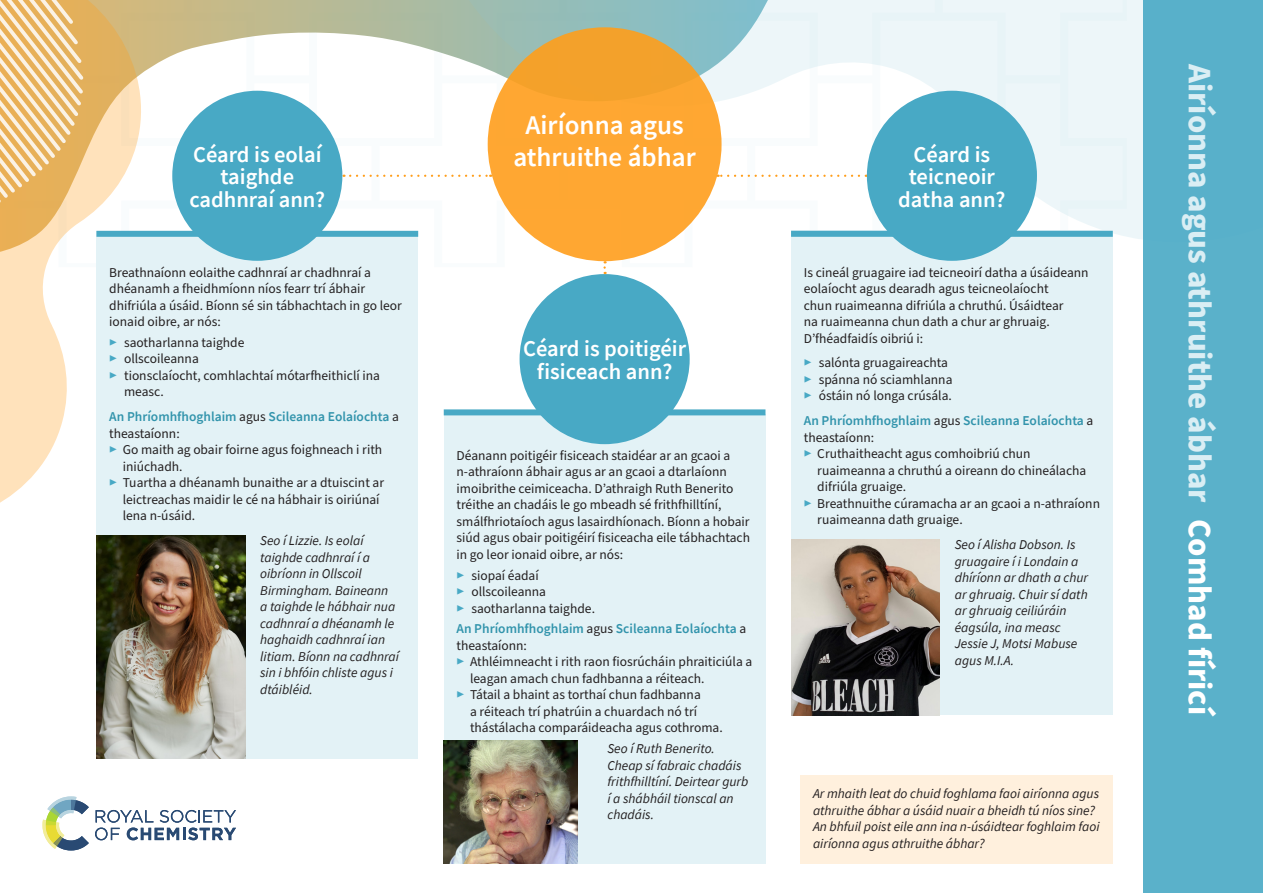
<style>
.page{position:relative;width:1263px;height:893px;background:#fff}
.page>*{position:absolute;margin:0;border:0;box-sizing:border-box;transform-origin:0 0}
.Science_topic{font:700 33px "Source Sans Pro";color:#daeef4}
.t1{font:600 27px/32.4px "Source Sans Pro";color:#fff;text-align:center}
.Subheadings{font:600 22.5px/22.5px "Source Sans Pro";color:#fff;text-align:center}
.P1{font:13.5px/16.5px "Source Sans Pro";color:#231f20}
.P1-2{font:italic 13.5px/16.5px "Source Sans Pro";color:#231f20}
.P1-3{font:600 13.5px/16.5px "Source Sans Pro";color:#3294ac}
.s1{color:#48a9c5}
.s2{font-weight:400;color:#231f20}
.s3{color:#fff}
</style>
<div class="page">
<svg style="left:157px;top:0;width:229px;height:231px"></svg>
<svg style="left:386px;top:0;width:758px;height:272px"></svg>
<svg style="left:0;top:0;width:157px;height:503px"></svg>
<svg style="left:0;top:0;width:87px;height:368px"></svg>
<div style="left:1144px;top:0;width:119px;height:893px;background:#5ab1ca"></div>
<div style="left:444px;top:414px;width:321px;height:449px;background:#e3f2f6"></div>
<div style="left:444px;top:409px;width:321px;height:6px;background:#48a9c5"></div>
<div style="left:791px;top:231px;width:322px;height:484px;background:#e3f2f6"></div>
<div style="left:791px;top:231px;width:322px;height:6px;background:#48a9c5"></div>
<svg style="left:718px;top:175px;width:141px;height:2px"></svg>
<svg style="left:350px;top:175px;width:141px;height:2px"></svg>
<svg style="left:95px;top:810px;width:141px;height:30px"></svg>
<svg style="left:42px;top:796px;width:47px;height:54px"></svg>
<div style="left:488px;top:27px;width:233px;height:234px;background:#ffa732;border-radius:50%"></div>
<div style="left:867px;top:91px;width:170px;height:170px;background:#48a9c5;border-radius:50%"></div>
<div style="left:520px;top:274px;width:170px;height:170px;background:#48a9c5;border-radius:50%"></div>
<div style="left:96px;top:231px;width:322px;height:527px;background:#e3f2f6"></div>
<div style="left:96px;top:231px;width:322px;height:6px;background:#48a9c5"></div>
<div style="left:172px;top:91px;width:170px;height:170px;background:#48a9c5;border-radius:50%"></div>
<div style="left:800px;top:775px;width:313px;height:88px;background:#fff0dd"></div>
<img style="left:96px;top:536px;width:149px;height:222px">
<img style="left:444px;top:741px;width:134px;height:122px">
<img style="left:791px;top:540px;width:149px;height:175px">
<svg style="left:603px;top:261px;width:3px;height:13px"></svg>
<p class="Subheadings" style="left:189px;top:143px;width:137px">Céard is eolaí taighde cadhnraí ann?</p>
<p class="P1" style="left:109px;top:264px;width:294px">Breathnaíonn eolaithe cadhnraí ar chadhnraí a dhéanamh a fheidhmíonn níos fearr trí ábhair dhifriúla a úsáid. Bíonn sé sin tábhachtach in go leor ionaid oibre, ar nós:</p>
<p class="P1" style="left:109px;top:334px;width:137px"><span class="s1">▶</span> saotharlanna taighde</p>
<p class="P1" style="left:109px;top:351px;width:91px"><span class="s1">▶</span> ollscoileanna</p>
<p class="P1" style="left:124px;top:367px;width:257px;text-indent:-15px"><span class="s1">▶</span> tionsclaíocht, comhlachtaí mótarfheithiclí ina measc.</p>
<p class="P1-3" style="left:109px;top:408px;width:291px">An Phríomhfhoghlaim <span class="s2">agus</span> Scileanna Eolaíochta <span class="s2">a theastaíonn:</span></p>
<p class="P1" style="left:123px;top:442px;width:261px;text-indent:-14px"><span class="s1">▶</span> Go maith ag obair foirne agus foighneach i rith iniúchadh.</p>
<p class="P1" style="left:123px;top:475px;width:263px;text-indent:-14px"><span class="s1">▶</span> Tuartha a dhéanamh bunaithe ar a dtuiscint ar leictreachas maidir le cé na hábhair is oiriúnaí lena n-úsáid.</p>
<p class="P1-2" style="left:260px;top:532px;width:140px">Seo í Lizzie. Is eolaí taighde cadhnraí í a oibríonn in Ollscoil<br>Birmingham. Baineann<br>a taighde le hábhair nua cadhnraí a dhéanamh le haghaidh cadhnraí ian litiam. Bíonn na cadhnraí sin i bhfóin chliste agus i dtáibléid.</p>
<p class="t1" style="left:513px;top:108px;width:184px">Airíonna agus athruithe ábhar</p>
<p class="Subheadings" style="left:523px;top:337px;width:165px">Céard is poitigéir fisiceach ann?</p>
<p class="P1" style="left:456px;top:448px;width:295px">Déanann poitigéir fisiceach staidéar ar an gcaoi a n-athraíonn ábhair agus ar an gcaoi a dtarlaíonn imoibrithe ceimiceacha. D’athraigh Ruth Benerito tréithe an chadáis le go mbeadh sé frithfhilltíní, smálfhriotaíoch agus lasairdhíonach. Bíonn a hobair siúd agus obair poitigéirí fisiceacha eile tábhachtach in go leor ionaid oibre, ar nós:</p>
<p class="P1" style="left:456px;top:567px;width:84px"><span class="s1">▶</span> siopaí éadaí</p>
<p class="P1" style="left:456px;top:584px;width:91px"><span class="s1">▶</span> ollscoileanna</p>
<p class="P1" style="left:456px;top:600px;width:140px"><span class="s1">▶</span> saotharlanna taighde.</p>
<p class="P1-3" style="left:456px;top:620px;width:291px">An Phríomhfhoghlaim <span class="s2">agus</span> Scileanna Eolaíochta <span class="s2">a theastaíonn:</span></p>
<p class="P1" style="left:470px;top:654px;width:284px;text-indent:-14px"><span class="s1">▶</span> Athléimneacht i rith raon fiosrúcháin phraiticiúla a leagan amach chun fadhbanna a réiteach.</p>
<p class="P1" style="left:470px;top:687px;width:254px;text-indent:-14px"><span class="s1">▶</span> Tátail a bhaint as torthaí chun fadhbanna<br>a réiteach trí phatrúin a chuardach nó trí thástálacha comparáideacha agus cothroma.</p>
<p class="P1-2" style="left:607px;top:740px;width:143px">Seo í Ruth Benerito.<br>Cheap sí fabraic chadáis frithfhilltíní. Deirtear gurb í a shábháil tionscal an chadáis.</p>
<p class="Subheadings" style="left:898px;top:143px;width:109px">Céard is teicneoir datha ann?</p>
<p class="P1" style="left:804px;top:264px;width:286px">Is cineál gruagaire iad teicneoirí datha a úsáideann eolaíocht agus dearadh agus teicneolaíocht<br>chun ruaimeanna difriúla a chruthú. Úsáidtear<br>na ruaimeanna chun dath a chur ar ghruaig.<br>D’fhéadfaidís oibriú i:</p>
<p class="P1" style="left:804px;top:355px;width:146px"><span class="s1">▶</span> salónta gruagaireachta</p>
<p class="P1" style="left:804px;top:372px;width:150px"><span class="s1">▶</span> spánna nó sciamhlanna</p>
<p class="P1" style="left:804px;top:388px;width:150px"><span class="s1">▶</span> óstáin nó longa crúsála.</p>
<p class="P1-3" style="left:804px;top:413px;width:291px">An Phríomhfhoghlaim <span class="s2">agus</span> Scileanna Eolaíochta <span class="s2">a theastaíonn:</span></p>
<p class="P1" style="left:817px;top:446px;width:271px;text-indent:-14px"><span class="s1">▶</span> Cruthaitheacht agus comhoibriú chun ruaimeanna a chruthú a oireann do chineálacha difriúla gruaige.</p>
<p class="P1" style="left:817px;top:496px;width:284px;text-indent:-14px"><span class="s1">▶</span> Breathnuithe cúramacha ar an gcaoi a n-athraíonn ruaimeanna dath gruaige.</p>
<p class="P1-2" style="left:955px;top:536px;width:135px">Seo í Alisha Dobson. Is gruagaire í i Londain a dhíríonn ar dhath a chur ar ghruaig. Chuir sí dath ar ghruaig ceiliúráin éagsúla, ina measc<br>Jessie J, Motsi Mabuse agus M.I.A.</p>
<p class="P1-2" style="left:813px;top:785px;width:288px">Ar mhaith leat do chuid foghlama faoi airíonna agus athruithe ábhar a úsáid nuair a bheidh tú níos sine?<br>An bhfuil poist eile ann ina n-úsáidtear foghlaim faoi airíonna agus athruithe ábhar?</p>
<p class="Science_topic" style="left:1222px;top:64px;width:654px;rotate:90deg">Airíonna agus athruithe ábhar <span class="s3">Comhad fíricí</span></p>
</div>
